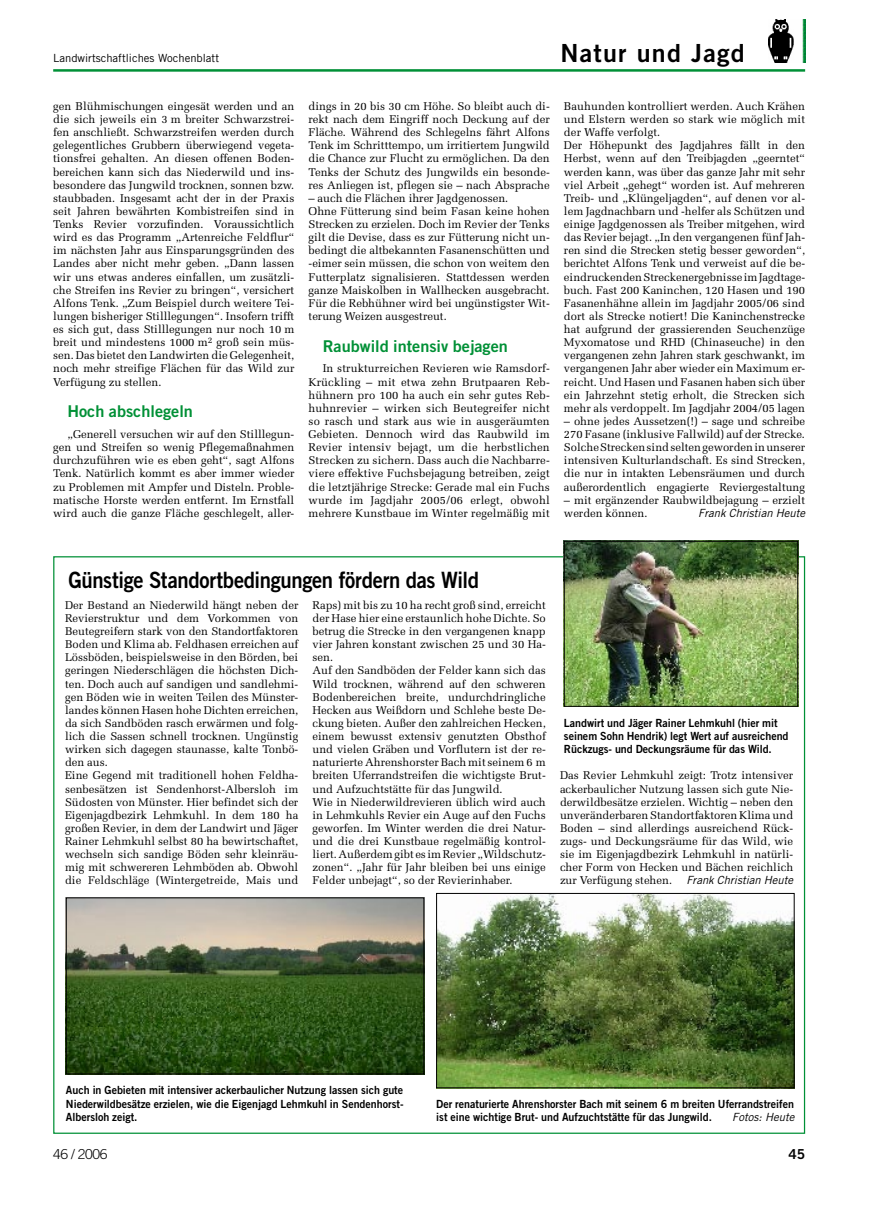
<style>
.page{position:relative;width:869px;height:1205px;background:#fff}
.page>*{position:absolute;margin:0;border:0;box-sizing:border-box;transform-origin:0 0}
.t1{font:25px "Trade Gothic LT Bold Two";letter-spacing:.05em;color:#000}
.t2{font:22.5px "Trade Gothic LT Bold Two";letter-spacing:-.015em;color:#000;scale:.9 1}
.t3{font:16.25px "Trade Gothic LT Bold Two";color:#009036}
.t4{font:300 13.75px "Trade Gothic LT";letter-spacing:-.02em;color:#000}
.t5{font:13.75px "Trade Gothic LT Bold Two";color:#000}
.t6{font:11.25px/13.1px "Melior LT";color:#000;text-align:justify}
.t7{font:11.25px/13.1px "Trade Gothic LT Bold Two";color:#000;scale:.95 1}
.t8{font:italic 11.25px "Trade Gothic LT";color:#000}
.t9{font:11.25px "Trade Gothic LT";color:#000}
</style>
<div class="page">
<hr style="left:53px;top:69px;width:751px;height:3px;background:#009036">
<img style="left:768px;top:20px;width:36px;height:42px">
<img style="left:68px;top:899px;width:354px;height:173px">
<div style="left:66px;top:897px;width:358px;height:177px;border:1px solid #000"></div>
<img style="left:565px;top:543px;width:230px;height:162px">
<div style="left:563px;top:541px;width:234px;height:166px;border:1px solid #000"></div>
<img style="left:438px;top:895px;width:354px;height:191px">
<div style="left:436px;top:893px;width:358px;height:195px;border:1px solid #000"></div>
<p class="t9" style="left:53px;top:51px;width:167px">Landwirtschaftliches Wochenblatt</p>
<h1 class="t1" style="left:560px;top:38px;width:186px">Natur und Jagd</h1>
<p class="t6" style="left:53px;top:99px;width:242px">gen Blühmischungen eingesät werden und an die sich jeweils ein 3 m breiter Schwarzstrei&shy;fen anschließt. Schwarzstreifen werden durch gelegentliches Grubbern überwiegend vegeta&shy;tionsfrei gehalten. An diesen offenen Boden&shy;bereichen kann sich das Niederwild und ins&shy;besondere das Jungwild trocknen, sonnen bzw. staubbaden. Insgesamt acht der in der Praxis seit Jahren bewährten Kombistreifen sind in Tenks Revier vorzufinden. Voraussichtlich wird es das Programm „Artenreiche Feldflur“ im nächsten Jahr aus Einsparungsgründen des Landes aber nicht mehr geben. „Dann lassen wir uns etwas anderes einfallen, um zusätzli&shy;che Streifen ins Revier zu bringen“, versichert Alfons Tenk. „Zum Beispiel durch weitere Tei&shy;lungen bisheriger Stilllegungen“. Insofern trifft es sich gut, dass Stilllegungen nur noch 10 m breit und mindestens 1000 m<sup>2</sup> groß sein müs&shy;sen. Das bietet den Landwirten die Gelegenheit, noch mehr streifige Flächen für das Wild zur Verfügung zu stellen.</p>
<h3 class="t3" style="left:67px;top:401px;width:127px">Hoch abschlegeln</h3>
<p class="t6" style="left:53px;top:428px;width:242px;text-indent:14px">„Generell versuchen wir auf den Stilllegun&shy;gen und Streifen so wenig Pflegemaßnahmen durchzuführen wie es eben geht“, sagt Alfons Tenk. Natürlich kommt es aber immer wieder zu Problemen mit Ampfer und Disteln. Proble&shy;matische Horste werden entfernt. Im Ernstfall wird auch die ganze Fläche geschlegelt, aller-</p>
<p class="t6" style="left:308px;top:99px;width:242px">dings in 20 bis 30 cm Höhe. So bleibt auch di&shy;rekt nach dem Eingriff noch Deckung auf der Fläche. Während des Schlegelns fährt Alfons Tenk im Schritttempo, um irritiertem Jungwild die Chance zur Flucht zu ermöglichen. Da den Tenks der Schutz des Jungwilds ein besonde&shy;res Anliegen ist, pflegen sie – nach Absprache</p>
<p class="t6" style="left:308px;top:191px;width:242px;text-align:left">– auch die Flächen ihrer Jagdgenossen.<br>Ohne Fütterung sind beim Fasan keine hohen Strecken zu erzielen. Doch im Revier der Tenks gilt die Devise, dass es zur Fütterung nicht un&shy;bedingt die altbekannten Fasanenschütten und -eimer sein müssen, die schon von weitem den Futterplatz signalisieren. Stattdessen werden ganze Maiskolben in Wallhecken ausgebracht.<br>Für die Rebhühner wird bei ungünstigster Wit&shy;terung Weizen ausgestreut.</p>
<h3 class="t3" style="left:322px;top:336px;width:187px">Raubwild intensiv bejagen</h3>
<p class="t6" style="left:308px;top:362px;width:242px;text-indent:14px">In strukturreichen Revieren wie Ramsdorf-Krückling – mit etwa zehn Brutpaaren Reb&shy;hühnern pro 100 ha auch ein sehr gutes Reb&shy;huhnrevier – wirken sich Beutegreifer nicht so rasch und stark aus wie in ausgeräumten Gebieten. Dennoch wird das Raubwild im Revier intensiv bejagt, um die herbstlichen Strecken zu sichern. Dass auch die Nachbarre&shy;viere effektive Fuchsbejagung betreiben, zeigt die letztjährige Strecke: Gerade mal ein Fuchs wurde im Jagdjahr 2005/06 erlegt, obwohl mehrere Kunstbaue im Winter regelmäßig mit</p>
<p class="t6" style="left:563px;top:99px;width:242px;text-align:left">Bauhunden kontrolliert werden. Auch Krähen und Elstern werden so stark wie möglich mit der Waffe verfolgt.<br>Der Höhepunkt des Jagdjahres fällt in den Herbst, wenn auf den Treibjagden „geerntet“ werden kann, was über das ganze Jahr mit sehr viel Arbeit „gehegt“ worden ist. Auf mehreren Treib- und „Klüngeljagden“, auf denen vor al&shy;lem Jagdnachbarn und -helfer als Schützen und einige Jagdgenossen als Treiber mitgehen, wird das Revier bejagt. „In den vergangenen fünf Jah&shy;ren sind die Strecken stetig besser geworden“, berichtet Alfons Tenk und verweist auf die be&shy;eindruckenden Streckenergebnisse im Jagdtage&shy;buch. Fast 200 Kaninchen, 120 Hasen und 190<br>Fasanenhähne allein im Jagdjahr 2005/06 sind dort als Strecke notiert! Die Kaninchenstrecke hat aufgrund der grassierenden Seuchenzüge Myxomatose und RHD (Chinaseuche) in den vergangenen zehn Jahren stark geschwankt, im vergangenen Jahr aber wieder ein Maximum er&shy;reicht. Und Hasen und Fasanen haben sich über ein Jahrzehnt stetig erholt, die Strecken sich mehr als verdoppelt. Im Jagdjahr 2004/05 lagen</p>
<p class="t6" style="left:563px;top:414px;width:242px">– ohne jedes Aussetzen(!) – sage und schreibe 270 Fasane (inklusive Fallwild) auf der Strecke.<br>Solche Strecken sind selten geworden in unserer intensiven Kulturlandschaft. Es sind Strecken, die nur in intakten Lebensräumen und durch außerordentlich engagierte Reviergestaltung</p>
<p class="t6" style="left:563px;top:493px;width:242px">– mit ergänzender Raubwildbejagung – erzielt werden können.</p>
<p class="t8" style="left:698px;top:506px;width:108px">Frank Christian Heute</p>
<h2 class="t2" style="left:68px;top:565px;width:457px">Günstige Standortbedingungen fördern das Wild</h2>
<p class="t6" style="left:65px;top:598px;width:235px;text-align:left">Der Bestand an Niederwild hängt neben der Revierstruktur und dem Vorkommen von Beutegreifern stark von den Standortfaktoren Boden und Klima ab. Feldhasen erreichen auf Lössböden, beispielsweise in den Börden, bei geringen Niederschlägen die höchsten Dich&shy;ten. Doch auch auf sandigen und sandlehmi&shy;gen Böden wie in weiten Teilen des Münster&shy;landes können Hasen hohe Dichten erreichen, da sich Sandböden rasch erwärmen und folg&shy;lich die Sassen schnell trocknen. Ungünstig wirken sich dagegen staunasse, kalte Tonbö&shy;den aus.<br>Eine Gegend mit traditionell hohen Feldha&shy;senbesätzen ist Sendenhorst-Albersloh im Südosten von Münster. Hier befindet sich der Eigenjagdbezirk Lehmkuhl. In dem 180 ha großen Revier, in dem der Landwirt und Jäger Rainer Lehmkuhl selbst 80 ha bewirtschaftet, wechseln sich sandige Böden sehr kleinräu&shy;mig mit schwereren Lehmböden ab. Obwohl die Feldschläge (Wintergetreide, Mais und</p>
<p class="t6" style="left:312px;top:598px;width:235px;text-align:left">Raps) mit bis zu 10 ha recht groß sind, erreicht der Hase hier eine erstaunlich hohe Dichte. So betrug die Strecke in den vergangenen knapp vier Jahren konstant zwischen 25 und 30 Ha&shy;sen.<br>Auf den Sandböden der Felder kann sich das Wild trocknen, während auf den schweren Bodenbereichen breite, undurchdringliche Hecken aus Weißdorn und Schlehe beste De&shy;ckung bieten. Außer den zahlreichen Hecken, einem bewusst extensiv genutzten Obsthof und vielen Gräben und Vorflutern ist der re&shy;naturierte Ahrenshorster Bach mit seinem 6 m breiten Uferrandstreifen die wichtigste Brut&shy;und Aufzuchtstätte für das Jungwild.<br>Wie in Niederwildrevieren üblich wird auch in Lehmkuhls Revier ein Auge auf den Fuchs geworfen. Im Winter werden die drei Natur&shy;und die drei Kunstbaue regelmäßig kontrol&shy;liert. Außerdem gibt es im Revier „Wildschutz&shy;zonen“. „Jahr für Jahr bleiben bei uns einige Felder unbejagt“, so der Revierinhaber.</p>
<p class="t7" style="left:563px;top:716px;width:238px">Landwirt und Jäger Rainer Lehmkuhl (hier mit seinem Sohn Hendrik) legt Wert auf ausreichend<br>Rückzugs- und Deckungsräume für das Wild.</p>
<p class="t6" style="left:559px;top:769px;width:235px">Das Revier Lehmkuhl zeigt: Trotz intensiver ackerbaulicher Nutzung lassen sich gute Nie&shy;derwildbesätze erzielen. Wichtig – neben den unveränderbaren Standortfaktoren Klima und Boden – sind allerdings ausreichend Rück&shy;zugs- und Deckungsräume für das Wild, wie sie im Eigenjagdbezirk Lehmkuhl in natürli&shy;cher Form von Hecken und Bächen reichlich zur Verfügung stehen.</p>
<p class="t8" style="left:686px;top:873px;width:108px">Frank Christian Heute</p>
<p class="t7" style="left:66px;top:1083px;width:357px;text-align:justify">Auch in Gebieten mit intensiver ackerbaulicher Nutzung lassen sich gute Niederwildbesätze erzielen, wie die Eigenjagd Lehmkuhl in Sendenhorst-Albersloh zeigt.</p>
<p class="t7" style="left:436px;top:1097px;width:378px">Der renaturierte Ahrenshorster Bach mit seinem 6 m breiten Uferrandstreifen ist eine wichtige Brut- und Aufzuchtstätte für das Jungwild.</p>
<p class="t8" style="left:732px;top:1110px;width:64px">Fotos: Heute</p>
<p class="t4" style="left:53px;top:1146px;width:56px">46 / 2006</p>
<p class="t5" style="left:788px;top:1146px;width:18px">45</p>
</div>
